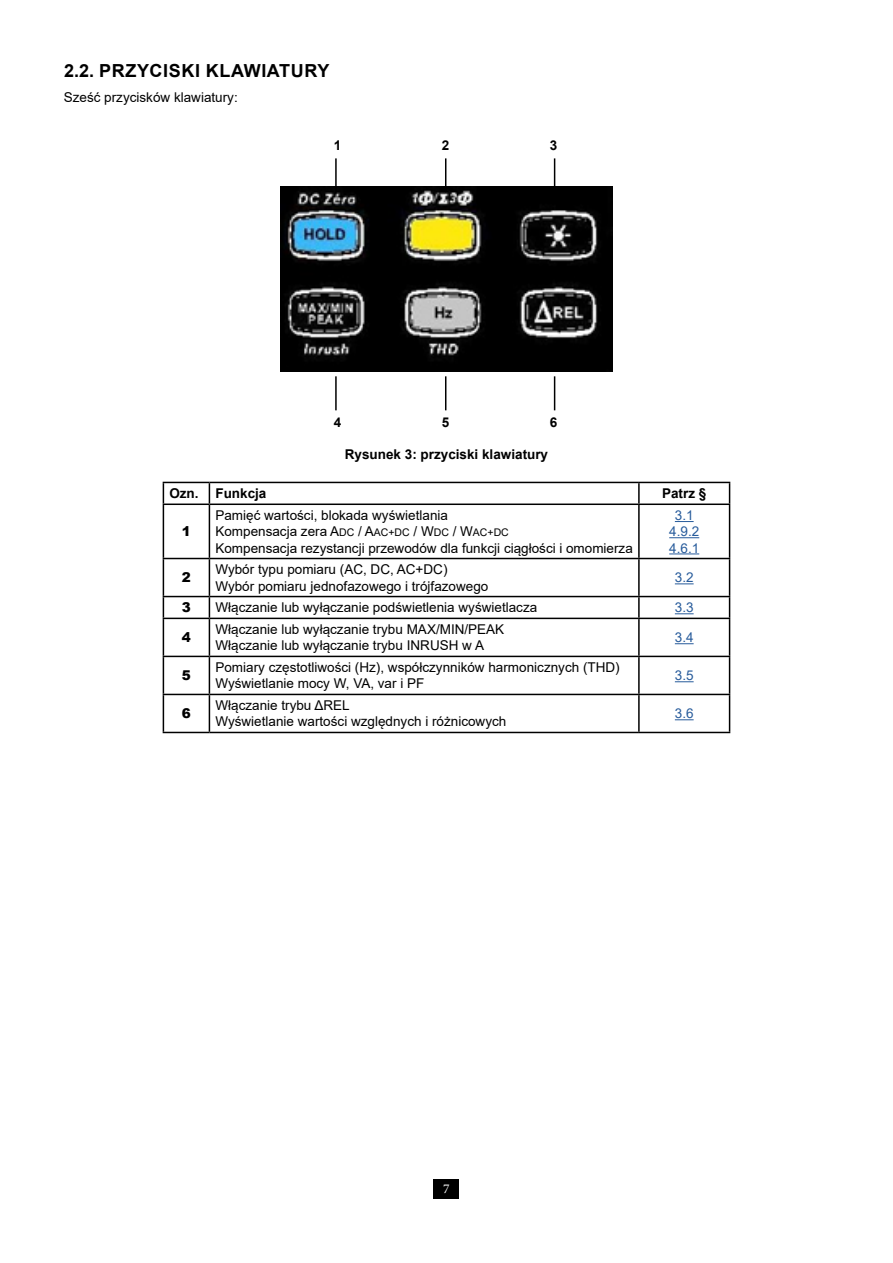
<style>
.page{position:relative;width:893px;height:1263px;background:#fff}
.page>*{position:absolute;margin:0;border:0;box-sizing:border-box;transform-origin:0 0}
.t1{font:700 18px "Arial";letter-spacing:.035em;color:#000}
.t2{font:13.5px/16.2px "Arial";color:#000}
.t3{font:700 13.5px "Arial";color:#000}
.t4{font:13.5px/16.2px "Arial";color:#275b9b;text-align:center}
.t5{font:900 13.5px "Arial";color:#000}
.t6{font:13.5px "Minion Pro";color:#fff}
.s1{font-size:10.5px}
</style>
<div class="page">
<div style="left:434px;top:1179px;width:25px;height:19px;background:#000"></div>
<img style="left:281px;top:186px;width:332px;height:185px">
<hr style="left:163px;top:482px;width:46px;height:1px;background:#000">
<svg style="left:163px;top:483px;width:1px;height:20px"></svg>
<hr style="left:209px;top:482px;width:430px;height:1px;background:#000">
<svg style="left:209px;top:483px;width:1px;height:20px"></svg>
<hr style="left:639px;top:482px;width:91px;height:1px;background:#000">
<hr style="left:638px;top:483px;width:2px;height:20px;background:#000">
<svg style="left:729px;top:483px;width:1px;height:20px"></svg>
<hr style="left:163px;top:503px;width:46px;height:2px;background:#000">
<hr style="left:163px;top:505px;width:1px;height:53px;background:#000">
<hr style="left:209px;top:503px;width:430px;height:2px;background:#000">
<hr style="left:209px;top:505px;width:1px;height:53px;background:#000">
<hr style="left:639px;top:503px;width:91px;height:2px;background:#000">
<hr style="left:638px;top:505px;width:2px;height:53px;background:#000">
<hr style="left:729px;top:505px;width:1px;height:53px;background:#000">
<hr style="left:163px;top:558px;width:46px;height:1px;background:#000">
<hr style="left:163px;top:559px;width:1px;height:37px;background:#000">
<hr style="left:209px;top:558px;width:430px;height:1px;background:#000">
<hr style="left:209px;top:559px;width:1px;height:37px;background:#000">
<hr style="left:639px;top:558px;width:91px;height:1px;background:#000">
<hr style="left:638px;top:559px;width:2px;height:37px;background:#000">
<hr style="left:729px;top:559px;width:1px;height:37px;background:#000">
<hr style="left:163px;top:596px;width:46px;height:1px;background:#000">
<svg style="left:163px;top:597px;width:1px;height:21px"></svg>
<hr style="left:209px;top:596px;width:430px;height:1px;background:#000">
<svg style="left:209px;top:597px;width:1px;height:21px"></svg>
<hr style="left:639px;top:596px;width:91px;height:1px;background:#000">
<hr style="left:638px;top:597px;width:2px;height:21px;background:#000">
<svg style="left:729px;top:597px;width:1px;height:21px"></svg>
<hr style="left:163px;top:618px;width:46px;height:1px;background:#000">
<hr style="left:163px;top:619px;width:1px;height:37px;background:#000">
<hr style="left:209px;top:618px;width:430px;height:1px;background:#000">
<hr style="left:209px;top:619px;width:1px;height:37px;background:#000">
<hr style="left:639px;top:618px;width:91px;height:1px;background:#000">
<hr style="left:638px;top:619px;width:2px;height:37px;background:#000">
<hr style="left:729px;top:619px;width:1px;height:37px;background:#000">
<hr style="left:163px;top:656px;width:46px;height:1px;background:#000">
<hr style="left:163px;top:657px;width:1px;height:37px;background:#000">
<hr style="left:209px;top:656px;width:430px;height:1px;background:#000">
<hr style="left:209px;top:657px;width:1px;height:37px;background:#000">
<hr style="left:639px;top:656px;width:91px;height:1px;background:#000">
<hr style="left:638px;top:657px;width:2px;height:37px;background:#000">
<hr style="left:729px;top:657px;width:1px;height:37px;background:#000">
<hr style="left:163px;top:694px;width:46px;height:1px;background:#000">
<hr style="left:163px;top:695px;width:1px;height:37px;background:#000">
<hr style="left:209px;top:694px;width:430px;height:1px;background:#000">
<hr style="left:209px;top:695px;width:1px;height:37px;background:#000">
<hr style="left:639px;top:694px;width:91px;height:1px;background:#000">
<hr style="left:638px;top:695px;width:2px;height:37px;background:#000">
<hr style="left:729px;top:695px;width:1px;height:37px;background:#000">
<hr style="left:163px;top:732px;width:46px;height:1px;background:#000">
<hr style="left:209px;top:732px;width:430px;height:1px;background:#000">
<hr style="left:639px;top:732px;width:91px;height:1px;background:#000">
<svg style="left:675px;top:521px;width:19px;height:1px"></svg>
<hr style="left:669px;top:537px;width:30px;height:1px;background:#275b9b">
<hr style="left:669px;top:553px;width:30px;height:1px;background:#275b9b">
<svg style="left:675px;top:583px;width:19px;height:1px"></svg>
<svg style="left:675px;top:613px;width:19px;height:1px"></svg>
<svg style="left:675px;top:643px;width:19px;height:1px"></svg>
<svg style="left:675px;top:681px;width:19px;height:1px"></svg>
<svg style="left:675px;top:719px;width:19px;height:1px"></svg>
<hr style="left:335px;top:158px;width:2px;height:34px;background:#000">
<hr style="left:335px;top:376px;width:2px;height:34px;background:#000">
<hr style="left:445px;top:158px;width:1px;height:34px;background:#000">
<hr style="left:445px;top:376px;width:1px;height:34px;background:#000">
<hr style="left:554px;top:158px;width:1px;height:34px;background:#000">
<hr style="left:554px;top:376px;width:1px;height:34px;background:#000">
<h1 class="t1" style="left:64px;top:58px;width:267px">2.2. PRZYCISKI KLAWIATURY</h1>
<p class="t2" style="left:64px;top:89px;width:176px">Sześć przycisków klawiatury:</p>
<p class="t3" style="left:334px;top:136px;width:9px">1</p>
<p class="t3" style="left:442px;top:136px;width:9px">2</p>
<p class="t3" style="left:550px;top:136px;width:9px">3</p>
<p class="t3" style="left:334px;top:413px;width:9px">4</p>
<p class="t3" style="left:442px;top:413px;width:9px">5</p>
<p class="t3" style="left:550px;top:413px;width:9px">6</p>
<p class="t3" style="left:345px;top:445px;width:205px">Rysunek 3: przyciski klawiatury</p>
<p class="t3" style="left:169px;top:484px;width:99px">Ozn. Funkcja</p>
<p class="t3" style="left:662px;top:484px;width:46px">Patrz §</p>
<p class="t5" style="left:182px;top:522px;width:11px">1</p>
<p class="t2" style="left:215px;top:507px;width:419px">Pamięć wartości, blokada wyświetlania<br>Kompensacja zera A<span class="s1">DC</span> / A<span class="s1">AC+DC</span> / W<span class="s1">DC</span> / W<span class="s1">AC+DC<br></span>Kompensacja rezystancji przewodów dla funkcji ciągłości i omomierza</p>
<p class="t4" style="left:669px;top:507px;width:32px">3.1<br>4.9.2<br>4.6.1</p>
<p class="t5" style="left:182px;top:568px;width:11px">2</p>
<p class="t2" style="left:215px;top:561px;width:274px">Wybór typu pomiaru (AC, DC, AC+DC)<br>Wybór pomiaru jednofazowego i trójfazowego</p>
<p class="t4" style="left:675px;top:569px;width:20px">3.2</p>
<p class="t5" style="left:182px;top:598px;width:11px">3</p>
<p class="t2" style="left:215px;top:599px;width:323px">Włączanie lub wyłączanie podświetlenia wyświetlacza</p>
<p class="t4" style="left:675px;top:599px;width:20px">3.3</p>
<p class="t5" style="left:182px;top:628px;width:11px">4</p>
<p class="t2" style="left:215px;top:621px;width:290px">Włączanie lub wyłączanie trybu MAX/MIN/PEAK<br>Włączanie lub wyłączanie trybu INRUSH w A</p>
<p class="t4" style="left:675px;top:629px;width:20px">3.4</p>
<p class="t5" style="left:182px;top:666px;width:11px">5</p>
<p class="t2" style="left:215px;top:659px;width:406px">Pomiary częstotliwości (Hz), współczynników harmonicznych (THD)<br>Wyświetlanie mocy W, VA, var i PF</p>
<p class="t4" style="left:675px;top:667px;width:20px">3.5</p>
<p class="t5" style="left:182px;top:704px;width:11px">6</p>
<p class="t2" style="left:215px;top:697px;width:292px">Włączanie trybu ΔREL<br>Wyświetlanie wartości względnych i różnicowych</p>
<p class="t4" style="left:675px;top:705px;width:20px">3.6</p>
<p class="t6" style="left:443px;top:1180px;width:8px">7</p>
</div>
